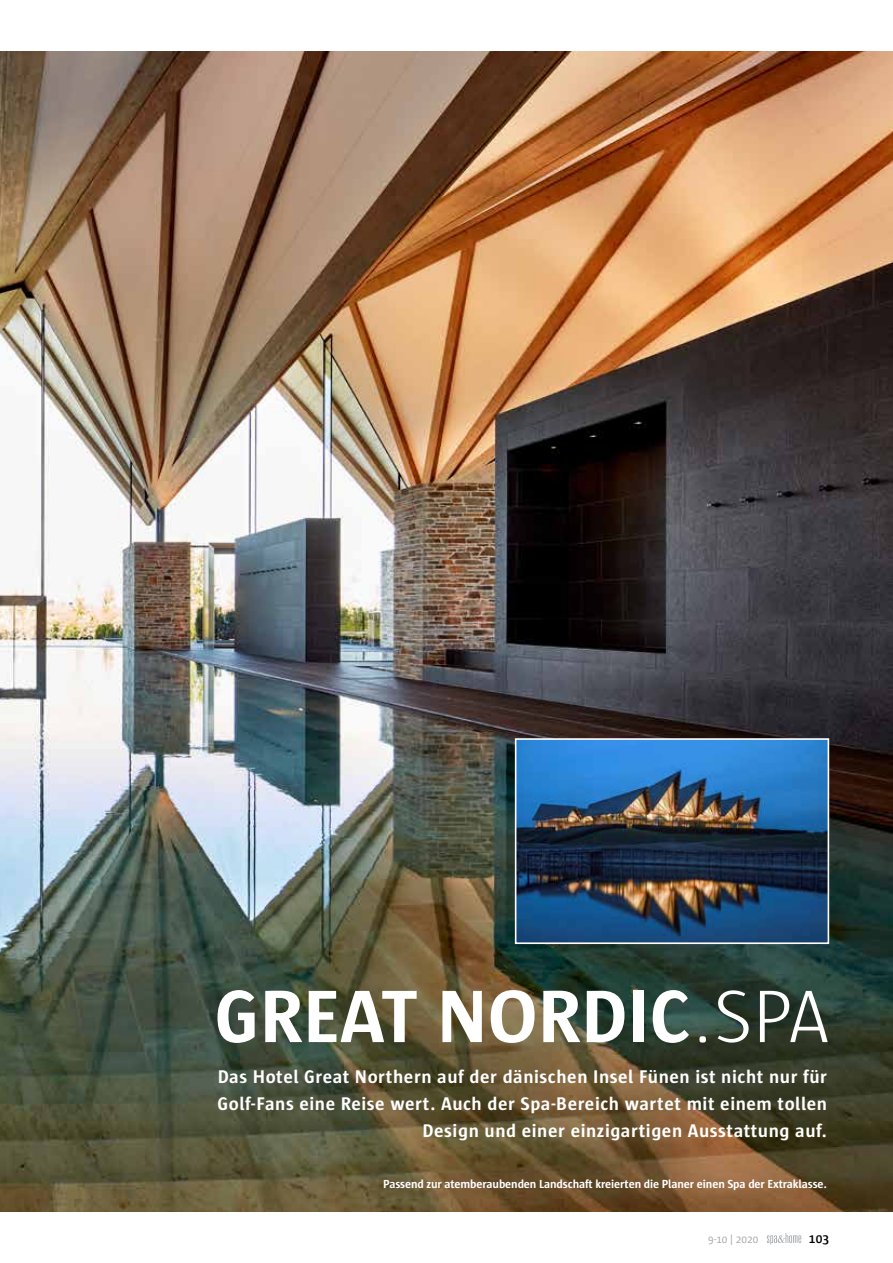
<style>
.page{position:relative;width:893px;height:1263px;background:#fff}
.page>*{position:absolute;margin:0;border:0;box-sizing:border-box;transform-origin:0 0}
.t1{font:700 75.9px "Sun";color:#fff}
.t2{font:700 18.75px/27px "Sun";letter-spacing:.03em;color:#fff;text-align:right}
.t3{font:600 13.5px "Sun";color:#000}
.t4{font:700 12px "Sun";letter-spacing:-.01em;color:#fff}
.t5{font:11.25px "Sun";color:#a7a9ac}
.s1{font-weight:300}
</style>
<div class="page">
<svg style="left:767px;top:1233px;width:34px;height:11px"></svg>
<img style="left:0;top:51px;width:893px;height:1161px">
<img style="left:518px;top:741px;width:308px;height:200px">
<div style="left:515px;top:738px;width:314px;height:206px;border:2px solid #fff"></div>
<h1 class="t1" style="left:214px;top:975px;width:616px">GREAT NORDIC<span class="s1">.SPA</span></h1>
<p class="t2" style="left:218px;top:1063px;width:611px">Das Hotel Great Northern auf der dänischen Insel Fünen ist nicht nur für<br>Golf-Fans eine Reise wert. Auch der Spa-Bereich wartet mit einem tollen<br>Design und einer einzigartigen Ausstattung auf.</p>
<p class="t4" style="left:383px;top:1177px;width:445px">Passend zur atemberaubenden Landschaft kreierten die Planer einen Spa der Extraklasse.</p>
<p class="t5" style="left:708px;top:1233px;width:52px">9-10 | 2020</p>
<p class="t3" style="left:809px;top:1231px;width:22px">103</p>
</div>
